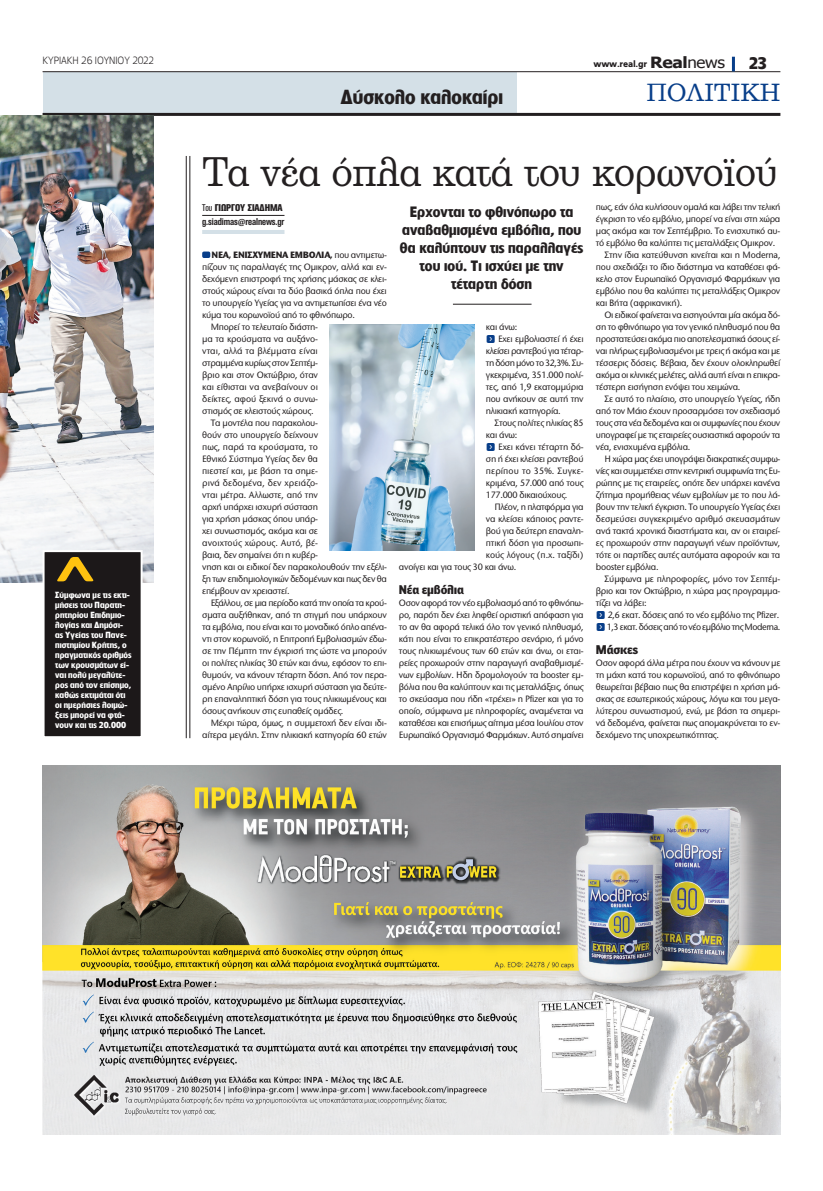
<style>
.page{position:relative;width:823px;height:1191px;background:#fff}
.page>*{position:absolute;margin:0;border:0;box-sizing:border-box;transform-origin:0 0}
.NEW_2os_titlos{font:40px "PF Clarendon";letter-spacing:-.01em;color:#231f20;scale:.9 1}
.t1{font:24px "PF Clarendon";color:#083e89;scale:.96 1}
.t2{font:700 19px "PF Lounge";color:#231f20}
.t3{font:700 16px "PF Lounge";color:#231f20}
.NEW_ypotitlos_2{font:700 14px/18px "PF Lounge";letter-spacing:.005em;color:#231f20;text-align:center}
.NEW_Mesotitlos{font:900 12px "PF Bell Gothic Text";letter-spacing:-.02em;color:#231f20}
.t4{font:700 10px "PF Akzidenz Text Cond";letter-spacing:-.01em;color:#231f20}
.t5{font:300 10px "PF Lounge";letter-spacing:-.005em;color:#231f20;scale:.96 1}
.t6{font:900 10px "PF Akzidenz Text Cond";letter-spacing:-.01em;color:#231f20}
.NEW_keimeno_esoxi{font:500 9.6px/12px "Stone Sans ITC Hel";letter-spacing:-.03em;color:#231f20;text-align:justify;scale:.96 1}
.NEW_keimeno{font:500 9.6px/12px "Stone Sans ITC Hel";letter-spacing:-.03em;color:#231f20;text-align:justify;scale:.96 1}
.NEW_keimeno-2{font:500 9.6px "Stone Sans ITC Hel";letter-spacing:-.055em;color:#231f20;scale:.96 1}
.NEW_keimeno_esoxi-2{font:500 9.6px "Stone Sans ITC Hel";letter-spacing:-.01em;color:#231f20;scale:.96 1}
.t7{font:900 9px "PF Catalog";letter-spacing:-.02em;color:#231f20;scale:.96 1}
.NEW_Lezanta{font:700 8.3px/10px "PF Lounge";letter-spacing:.005em;color:#fff}
.s1{font-family:"Tahoma";font-weight:700;font-size:15.5px}
.s2{font-family:"Tahoma";font-weight:400;font-size:15.5px}
.s3{font-family:"Button Bonus Rounded Negative";font-weight:400;font-size:10px;color:#083e89}
.s4{font-weight:400}
.s5{font-weight:700}
</style>
<div class="page">
<div style="left:43px;top:72px;width:473px;height:41px;background:#d4e0e7"></div>
<hr style="left:43px;top:71px;width:737px;height:1px;background:#231f20">
<hr style="left:43px;top:113px;width:737px;height:3px;background:#231f20">
<hr style="left:731px;top:57px;width:3px;height:14px;background:#083e89">
<img style="left:0;top:116px;width:154px;height:466px">
<img style="left:43px;top:765px;width:737px;height:369px">
<hr style="left:189px;top:156px;width:1px;height:582px;background:#231f20">
<hr style="left:186px;top:156px;width:1px;height:582px;background:#231f20">
<div style="left:202px;top:251px;width:8px;height:7px;background:#083e89;border-radius:2px"></div>
<hr style="left:452px;top:304px;width:79px;height:1px;background:#231f20">
<hr style="left:202px;top:215px;width:82px;height:1px;background:#231f20">
<hr style="left:202px;top:230px;width:82px;height:4px;background:#d4e0e7">
<img style="left:329px;top:324px;width:145px;height:226px">
<div style="left:43px;top:550px;width:99px;height:188px;background:#1c1819;border:2px solid #fff"></div>
<svg style="left:57px;top:557px;width:37px;height:24px"></svg>
<p class="t5" style="left:43px;top:55px;width:118px">ΚΥΡΙΑΚΗ 26 ΙΟΥΝΙΟΥ 2022</p>
<p class="NEW_Lezanta" style="left:55px;top:589px;width:78px">Σύμφωνα με τις εκτι&shy;μήσεις του Παρατη&shy;ρητηρίου Επιδημιο&shy;λογίας και Δημόσι&shy;ας Υγείας του Πανε&shy;πιστημίου Κρήτης, ο πραγματικός αριθμός των κρουσμάτων εί&shy;ναι πολύ μεγαλύτε&shy;ρος από τον επίσημο, καθώς εκτιμάται ότι οι ημερήσιες λοιμώ&shy;ξεις μπορεί να φτά&shy;νουν και τις 20.000</p>
<p class="t7" style="left:593px;top:59px;width:138px">www.real.gr <span class="s1">Real</span><span class="s2">news</span></p>
<p class="t3" style="left:748px;top:54px;width:20px">23</p>
<h3 class="t2" style="left:340px;top:86px;width:164px">Δύσκολο καλοκαίρι</h3>
<h2 class="t1" style="left:646px;top:80px;width:141px">ΠΟΛΙΤΙΚΗ</h2>
<p class="NEW_2os_titlos" style="left:202px;top:150px;width:642px">Τα νέα όπλα κατά του κορωνοϊού</p>
<p class="t4" style="left:202px;top:216px;width:84px">g.siadimas@realnews.gr</p>
<p class="NEW_keimeno" style="left:595px;top:201px;width:193px">πως, εάν όλα κυλήσουν ομαλά και λάβει την τελική έγκριση το νέο εμβόλιο, μπορεί να είναι στη χώρα μας ακόμα και τον Σεπτέμβριο. Το ενισχυτικό αυ&shy;τό εμβόλιο θα καλύπτει τις μεταλλάξεις Ομικρον.</p>
<p class="NEW_keimeno_esoxi" style="left:595px;top:249px;width:194px;text-indent:9px">Στην ίδια κατεύθυνση κινείται και η Moderna, που σχεδιάζει το ίδιο διάστημα να καταθέσει φά&shy;κελο στον Ευρωπαϊκό Οργανισμό Φαρμάκων για εμβόλιο που θα καλύπτει τις μεταλλάξεις Ομικρον και Βήτα (αφρικανική).</p>
<p class="NEW_keimeno_esoxi" style="left:595px;top:309px;width:193px;text-indent:9px">Οι ειδικοί φαίνεται να εισηγούνται μία ακόμα δό&shy;ση το φθινόπωρο για τον γενικό πληθυσμό που θα προστατεύσει ακόμα πιο αποτελεσματικά όσους εί&shy;ναι πλήρως εμβολιασμένοι με τρεις ή ακόμα και με τέσσερις δόσεις. Βέβαια, δεν έχουν ολοκληρωθεί ακόμα οι κλινικές μελέτες, αλλά αυτή είναι η επικρα&shy;τέστερη εισήγηση ενόψει του χειμώνα.</p>
<p class="NEW_keimeno_esoxi" style="left:595px;top:393px;width:193px;text-indent:9px">Σε αυτό το πλαίσιο, στο υπουργείο Υγείας, ήδη από τον Μάιο έχουν προσαρμόσει τον σχεδιασμό τους στα νέα δεδομένα και οι συμφωνίες που έχουν υπογραφεί με τις εταιρείες ουσιαστικά αφορούν τα νέα, ενισχυμένα εμβόλια.</p>
<p class="NEW_keimeno_esoxi" style="left:595px;top:453px;width:193px;text-indent:9px">Η χώρα μας έχει υπογράψει διακρατικές συμφω&shy;νίες και συμμετέχει στην κεντρική συμφωνία της Ευ&shy;ρώπης με τις εταιρείες, οπότε δεν υπάρχει κανένα ζήτημα προμήθειας νέων εμβολίων με το που λά&shy;βουν την τελική έγκριση. Το υπουργείο Υγείας έχει δεσμεύσει συγκεκριμένο αριθμό σκευασμάτων ανά τακτά χρονικά διαστήματα και, αν οι εταιρεί&shy;ες προχωρούν στην παραγωγή νέων προϊόντων, τότε οι παρτίδες αυτές αυτόματα αφορούν και τα booster εμβόλια.</p>
<p class="NEW_keimeno_esoxi" style="left:595px;top:573px;width:193px;text-indent:9px">Σύμφωνα με πληροφορίες, μόνο τον Σεπτέμ&shy;βριο και τον Οκτώβριο, η χώρα μας προγραμμα&shy;τίζει να λάβει:</p>
<p class="NEW_keimeno" style="left:595px;top:609px;width:192px"><span class="s3">f</span> 2,6 εκατ. δόσεις από το νέο εμβόλιο της Pfizer.</p>
<p class="NEW_keimeno-2" style="left:595px;top:621px;width:193px"><span class="s3">f</span> 1,3 εκατ. δόσεις από το νέο εμβόλιο της Moderna.</p>
<p class="NEW_Mesotitlos" style="left:595px;top:642px;width:44px">Μάσκες</p>
<p class="NEW_keimeno" style="left:595px;top:657px;width:194px">Οσον αφορά άλλα μέτρα που έχουν να κάνουν με τη μάχη κατά του κορωνοϊού, από το φθινόπωρο θεωρείται βέβαιο πως θα επιστρέψει η χρήση μά&shy;σκας σε εσωτερικούς χώρους, λόγω και του μεγα&shy;λύτερου συνωστισμού, ενώ, με βάση τα σημερι&shy;νά δεδομένα, φαίνεται πως απομακρύνεται το εν&shy;δεχόμενο της υποχρεωτικότητας.</p>
<p class="t6" style="left:202px;top:202px;width:82px"><span class="s4">Του</span> ΓΙΩΡΓΟΥ ΣΙΑΔΗΜΑ</p>
<p class="NEW_ypotitlos_2" style="left:400px;top:202px;width:185px">Ερχονται το φθινόπωρο τα αναβαθμισμένα εμβόλια, που θα καλύπτουν τις παραλλαγές του ιού. Τι ισχύει με την τέταρτη δόση</p>
<p class="NEW_keimeno" style="left:202px;top:249px;width:194px;text-indent:9px"><span class="s5">ΝΈΑ, ΕΝΙΣΧΥΜΈΝΑ ΕΜΒΌΛΙΑ,</span> που αντιμετω&shy;πίζουν τις παραλλαγές της Ομικρον, αλλά και εν&shy;δεχόμενη επιστροφή της χρήσης μάσκας σε κλει&shy;στούς χώρους είναι τα δύο βασικά όπλα που έχει το υπουργείο Υγείας για να αντιμετωπίσει ένα νέο κύμα του κορωνοϊού από το φθινόπωρο.</p>
<p class="NEW_keimeno_esoxi" style="left:202px;top:321px;width:122px;text-indent:9px">Μπορεί το τελευταίο διάστη&shy;μα τα κρούσματα να αυξάνο&shy;νται, αλλά τα βλέμματα είναι στραμμένα κυρίως στον Σεπτέμ&shy;βριο και στον Οκτώβριο, όταν και είθισται να ανεβαίνουν οι δείκτες, αφού ξεκινά ο συνω&shy;στισμός σε κλειστούς χώρους.</p>
<p class="NEW_keimeno_esoxi" style="left:202px;top:417px;width:194px;text-align:left;text-indent:9px">Τα μοντέλα που παρακολου-<br>θούν στο υπουργείο δείχνουν<br>πως, παρά τα κρούσματα, το<br>Εθνικό Σύστημα Υγείας δεν θα<br>πιεστεί και, με βάση τα σημε-<br>ρινά δεδομένα, δεν χρειάζο-<br>νται μέτρα. Αλλωστε, από την<br>αρχή υπάρχει ισχυρή σύσταση<br>για χρήση μάσκας όπου υπάρ-<br>χει συνωστισμός, ακόμα και σε<br>ανοιχτούς χώρους. Αυτό, βέ-<br>βαια, δεν σημαίνει ότι η κυβέρ-<br>νηση και οι ειδικοί δεν παρακολουθούν την εξέλι&shy;ξη των επιδημιολογικών δεδομένων και πως δεν θα επέμβουν αν χρειαστεί.</p>
<p class="NEW_keimeno_esoxi" style="left:202px;top:597px;width:194px;text-indent:9px">Εξάλλου, σε μια περίοδο κατά την οποία τα κρού&shy;σματα αυξήθηκαν, από τη στιγμή που υπάρχουν τα εμβόλια, που είναι και το μοναδικό όπλο απένα&shy;ντι στον κορωνοϊό, η Επιτροπή Εμβολιασμών έδω&shy;σε την Πέμπτη την έγκρισή της ώστε να μπορούν οι πολίτες ηλικίας 30 ετών και άνω, εφόσον το επι&shy;θυμούν, να κάνουν τέταρτη δόση. Από τον περα&shy;σμένο Απρίλιο υπήρχε ισχυρή σύσταση για δεύτε&shy;ρη επαναληπτική δόση για τους ηλικιωμένους και όσους ανήκουν στις ευπαθείς ομάδες.</p>
<p class="NEW_keimeno_esoxi" style="left:202px;top:717px;width:194px;text-align:right">Μέχρι τώρα, όμως, η συμμετοχή δεν είναι ιδι&shy;αίτερα μεγάλη. Στην ηλικιακή κατηγορία 60 ετών</p>
<p class="NEW_keimeno_esoxi" style="left:485px;top:321px;width:34px">και άνω:</p>
<p class="NEW_keimeno" style="left:485px;top:333px;width:103px"><span class="s3">f</span> Εχει εμβολιαστεί ή έχει κλείσει ραντεβού για τέταρ&shy;τη δόση μόνο το 32,3%. Συ&shy;γκεκριμένα, 351.000 πολί&shy;τες, από 1,9 εκατομμύρια που ανήκουν σε αυτή την ηλικιακή κατηγορία.</p>
<p class="NEW_keimeno_esoxi" style="left:485px;top:417px;width:103px;text-indent:9px">Στους πολίτες ηλικίας 85 και άνω:</p>
<p class="NEW_keimeno" style="left:485px;top:441px;width:103px"><span class="s3">f</span> Εχει κάνει τέταρτη δό&shy;ση ή έχει κλείσει ραντεβού περίπου το 35%. Συγκε&shy;κριμένα, 57.000 από τους 177.000 δικαιούχους.</p>
<p class="NEW_keimeno_esoxi" style="left:494px;top:501px;width:94px">Πλέον, η πλατφόρμα για</p>
<p class="NEW_keimeno_esoxi" style="left:485px;top:513px;width:103px">να κλείσει κάποιος ραντε-</p>
<p class="NEW_keimeno_esoxi" style="left:485px;top:525px;width:103px">βού για δεύτερη επαναλη-</p>
<p class="NEW_keimeno_esoxi" style="left:485px;top:537px;width:103px">πτική δόση για προσωπι-</p>
<p class="NEW_keimeno_esoxi-2" style="left:485px;top:549px;width:103px">κούς λόγους (π.χ. ταξίδι)</p>
<p class="NEW_keimeno_esoxi" style="left:398px;top:561px;width:124px">ανοίγει και για τους 30 και άνω.</p>
<p class="NEW_Mesotitlos" style="left:398px;top:582px;width:67px">Νέα εμβόλια</p>
<p class="NEW_keimeno" style="left:398px;top:597px;width:194px">Οσον αφορά τον νέο εμβολιασμό από το φθινόπω&shy;ρο, παρότι δεν έχει ληφθεί οριστική απόφαση για το αν θα αφορά τελικά όλο τον γενικό πληθυσμό, κάτι που είναι το επικρατέστερο σενάριο, ή μόνο τους ηλικιωμένους των 60 ετών και άνω, οι εται&shy;ρείες προχωρούν στην παραγωγή αναβαθμισμέ&shy;νων εμβολίων. Ηδη δρομολογούν τα booster εμ&shy;βόλια που θα καλύπτουν και τις μεταλλάξεις, όπως το σκεύασμα που ήδη «τρέχει» η Pfizer και για το οποίο, σύμφωνα με πληροφορίες, αναμένεται να καταθέσει και επισήμως αίτημα μέσα Ιουλίου στον Ευρωπαϊκό Οργανισμό Φαρμάκων. Αυτό σημαίνει</p>
</div>
